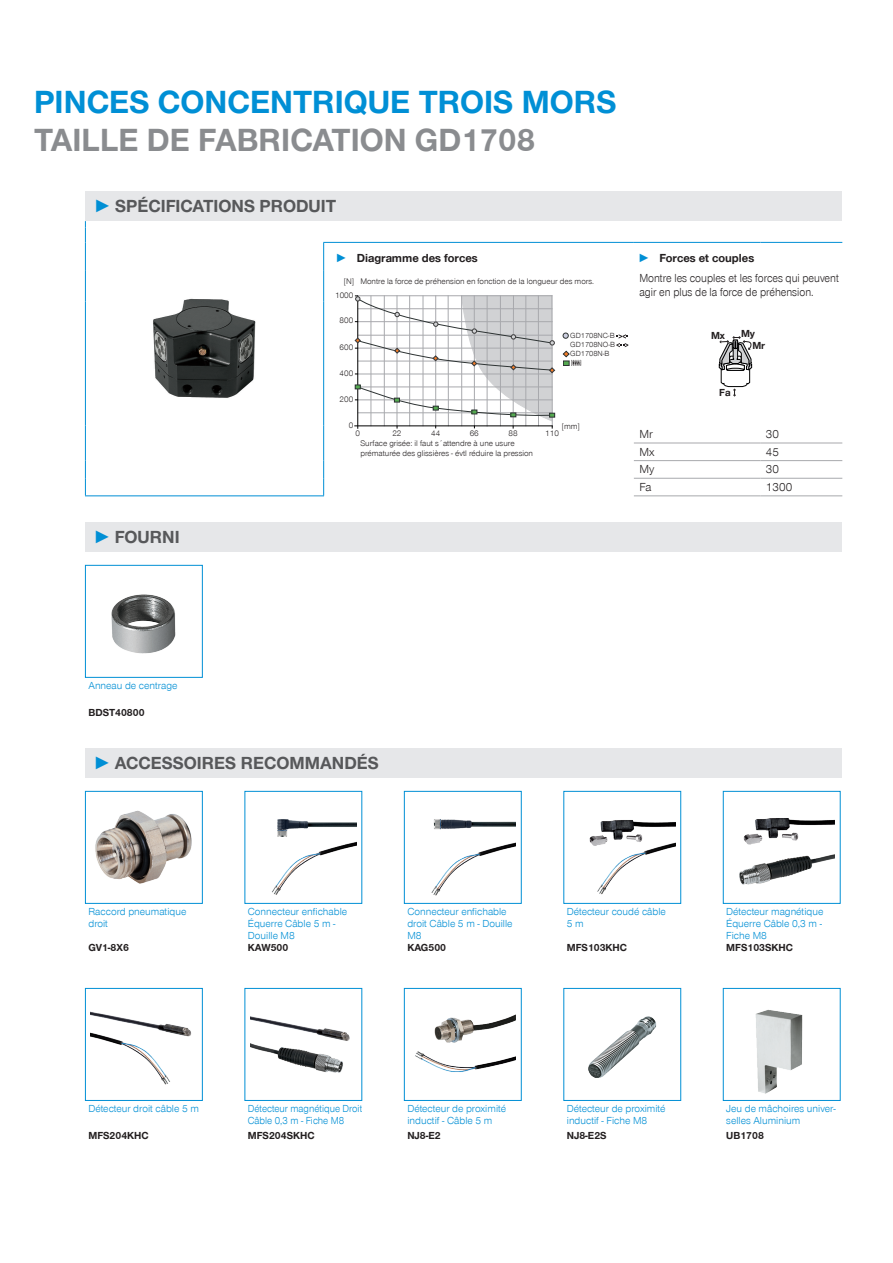
<style>
.page{position:relative;width:893px;height:1263px;background:#fff}
.page>*{position:absolute;margin:0;border:0;box-sizing:border-box;transform-origin:0 0}
.CB_AF_Headline_22_25{font:700 33px/37.5px "Zimmer Group Sans Global";color:#008fd5}
.t1{font:700 18px "Zimmer Group Sans Global";color:#57585a}
.CB_AF_Tabellentext_B{font:300 12px/13.5px "Zimmer Group Sans Global";color:#231f20;scale:.91 1}
.t2{font:700 12px "Zimmer Group Sans Global";color:#231f20}
.CB_AF_Tabellentext_B-2{font:300 12px "Zimmer Group Sans Global";color:#231f20}
.CB_AF_Text_7{font:300 10.5px/12px "Zimmer Group Sans Global";color:#008fd5}
.CB_AF_Text_7-2{font:700 10.5px "Zimmer Group Sans Global";color:#231f20}
.CB_AF_Text_7-3{font:300 10.5px/12px "Zimmer Group Sans Global";color:#008fd5;scale:.95 1}
.t3{font:700 10.5px/12.3px "Zimmer Group Sans";color:#231f20}
.t4{font:300 8.4px/10.1px "Zimmer Group Sans Global";color:#231f20}
.t5{font:300 8.4px "Zimmer Group Sans";color:#231f20}
.t6{font:300 7.65px/8.9px "Zimmer Group Sans";color:#231f20;text-align:justify}
.s1{color:#8a8c8f}
.s2{font-family:"Zimmer Group Sans";color:#008fd5}
.s3{color:#008fd5}
</style>
<div class="page">
<div style="left:85px;top:191px;width:757px;height:30px;background:#e6e7e9"></div>
<hr style="left:85px;top:495px;width:239px;height:1px;background:#008fd5">
<hr style="left:323px;top:242px;width:311px;height:1px;background:#008fd5">
<hr style="left:634px;top:242px;width:126px;height:1px;background:#008fd5">
<hr style="left:760px;top:242px;width:82px;height:1px;background:#008fd5">
<hr style="left:634px;top:443px;width:126px;height:1px;background:#a8a9ad">
<hr style="left:760px;top:443px;width:82px;height:1px;background:#a8a9ad">
<hr style="left:634px;top:460px;width:126px;height:1px;background:#a8a9ad">
<hr style="left:760px;top:460px;width:82px;height:1px;background:#a8a9ad">
<hr style="left:634px;top:478px;width:126px;height:1px;background:#a8a9ad">
<hr style="left:760px;top:478px;width:82px;height:1px;background:#a8a9ad">
<svg style="left:323px;top:243px;width:1px;height:27px"></svg>
<hr style="left:85px;top:270px;width:1px;height:32px;background:#008fd5">
<hr style="left:323px;top:270px;width:1px;height:32px;background:#008fd5">
<hr style="left:85px;top:302px;width:1px;height:123px;background:#008fd5">
<hr style="left:323px;top:302px;width:1px;height:123px;background:#008fd5">
<svg style="left:85px;top:425px;width:1px;height:70px"></svg>
<svg style="left:323px;top:425px;width:1px;height:70px"></svg>
<svg style="left:85px;top:221px;width:1px;height:49px"></svg>
<hr style="left:634px;top:495px;width:126px;height:1px;background:#a8a9ad">
<hr style="left:760px;top:495px;width:82px;height:1px;background:#a8a9ad">
<img style="left:153px;top:298px;width:103px;height:100px">
<svg style="left:354px;top:295px;width:202px;height:134px"></svg>
<svg style="left:563px;top:333px;width:6px;height:6px"></svg>
<svg style="left:616px;top:334px;width:12px;height:13px"></svg>
<svg style="left:563px;top:351px;width:18px;height:15px"></svg>
<svg style="left:718px;top:336px;width:34px;height:61px"></svg>
<div style="left:85px;top:522px;width:757px;height:29px;background:#e6e7e9"></div>
<svg style="left:85px;top:565px;width:118px;height:113px"></svg>
<div style="left:85px;top:748px;width:757px;height:29px;background:#e6e7e9"></div>
<svg style="left:85px;top:791px;width:118px;height:113px"></svg>
<svg style="left:244px;top:791px;width:119px;height:113px"></svg>
<svg style="left:404px;top:791px;width:118px;height:113px"></svg>
<svg style="left:563px;top:791px;width:118px;height:113px"></svg>
<svg style="left:722px;top:791px;width:119px;height:113px"></svg>
<svg style="left:85px;top:988px;width:118px;height:113px"></svg>
<svg style="left:244px;top:988px;width:119px;height:113px"></svg>
<svg style="left:404px;top:988px;width:118px;height:113px"></svg>
<svg style="left:563px;top:988px;width:118px;height:113px"></svg>
<svg style="left:722px;top:988px;width:119px;height:113px"></svg>
<p class="CB_AF_Headline_22_25" style="left:34px;top:83px;width:584px">PINCES CONCENTRIQUE TROIS MORS<br><span class="s1">TAILLE DE FABRICATION GD1708</span></p>
<p class="t1" style="left:94px;top:195px;width:244px"><span class="s2">►</span> SPÉCIFICATIONS PRODUIT</p>
<p class="t2" style="left:336px;top:250px;width:144px"><span class="s3">►</span> Diagramme des forces</p>
<p class="t2" style="left:638px;top:250px;width:118px"><span class="s2">►</span> Forces et couples</p>
<p class="t4" style="left:344px;top:276px;width:12px">[N]</p>
<p class="CB_AF_Tabellentext_B" style="left:639px;top:271px;width:221px">Montre les couples et les forces qui peuvent agir en plus de la force de préhension.</p>
<p class="t4" style="left:360px;top:276px;width:235px">Montre la force de préhension en fonction de la longueur des mors.</p>
<p class="t5" style="left:335px;top:290px;width:20px">1000</p>
<p class="t1" style="left:94px;top:526px;width:88px"><span class="s2">►</span> FOURNI</p>
<p class="t5" style="left:340px;top:315px;width:15px">800</p>
<p class="t5" style="left:340px;top:342px;width:15px">600</p>
<p class="t5" style="left:340px;top:368px;width:15px">400</p>
<p class="t5" style="left:340px;top:394px;width:15px">200</p>
<p class="t5" style="left:349px;top:420px;width:6px">0</p>
<p class="t5" style="left:355px;top:428px;width:6px">0</p>
<p class="t6" style="left:570px;top:331px;width:46px">GD1708NC-B GD1708NO-B GD1708N-B</p>
<p class="t4" style="left:562px;top:421px;width:20px">[mm]</p>
<p class="t5" style="left:431px;top:428px;width:11px">44</p>
<p class="t5" style="left:470px;top:428px;width:11px">66</p>
<p class="t5" style="left:545px;top:428px;width:15px">110</p>
<p class="t5" style="left:392px;top:428px;width:11px">22</p>
<p class="t5" style="left:508px;top:428px;width:11px">88</p>
<p class="t4" style="left:360px;top:438px;width:174px">Surface grisée: il faut s´attendre à une usure prématurée des glissières - évtl réduire la pression</p>
<p class="t3" style="left:711px;top:329px;width:15px">Mx</p>
<p class="t3" style="left:752px;top:327px;width:14px;text-indent:-11px">My<br>Mr</p>
<p class="t3" style="left:719px;top:386px;width:13px">Fa</p>
<p class="CB_AF_Tabellentext_B-2" style="left:639px;top:427px;width:15px">Mr</p>
<p class="CB_AF_Tabellentext_B-2" style="left:766px;top:427px;width:15px">30</p>
<p class="CB_AF_Tabellentext_B-2" style="left:639px;top:445px;width:17px">Mx</p>
<p class="CB_AF_Tabellentext_B-2" style="left:766px;top:445px;width:15px">45</p>
<p class="CB_AF_Tabellentext_B-2" style="left:639px;top:462px;width:16px">My</p>
<p class="CB_AF_Tabellentext_B-2" style="left:766px;top:462px;width:15px">30</p>
<p class="CB_AF_Tabellentext_B-2" style="left:639px;top:480px;width:14px">Fa</p>
<p class="CB_AF_Tabellentext_B-2" style="left:766px;top:480px;width:28px">1300</p>
<p class="CB_AF_Text_7" style="left:88px;top:679px;width:91px">Anneau de centrage</p>
<p class="CB_AF_Text_7-2" style="left:88px;top:706px;width:58px">BDST40800</p>
<p class="t1" style="left:94px;top:752px;width:287px"><span class="s2">►</span> ACCESSOIRES RECOMMANDÉS</p>
<p class="CB_AF_Text_7" style="left:88px;top:905px;width:99px">Raccord pneumatique droit</p>
<p class="CB_AF_Text_7" style="left:248px;top:905px;width:101px">Connecteur enfichable<br>Équerre Câble 5 m -<br>Douille M8</p>
<p class="CB_AF_Text_7" style="left:407px;top:905px;width:107px">Connecteur enfichable droit Câble 5 m - Douille<br>M8</p>
<p class="CB_AF_Text_7" style="left:567px;top:905px;width:101px">Détecteur coudé câble<br>5 m</p>
<p class="CB_AF_Text_7" style="left:726px;top:905px;width:99px">Détecteur magnétique<br>Équerre Câble 0,3 m -<br>Fiche M8</p>
<p class="CB_AF_Text_7-2" style="left:88px;top:941px;width:42px">GV1-8X6</p>
<p class="CB_AF_Text_7-2" style="left:248px;top:941px;width:42px">KAW500</p>
<p class="CB_AF_Text_7-2" style="left:407px;top:941px;width:40px">KAG500</p>
<p class="CB_AF_Text_7-2" style="left:567px;top:941px;width:62px">MFS103KHC</p>
<p class="CB_AF_Text_7-2" style="left:726px;top:941px;width:68px">MFS103SKHC</p>
<p class="CB_AF_Text_7" style="left:88px;top:1102px;width:112px">Détecteur droit câble 5 m</p>
<p class="CB_AF_Text_7-3" style="left:248px;top:1102px;width:122px">Détecteur magnétique Droit<br>Câble 0,3 m - Fiche M8</p>
<p class="CB_AF_Text_7" style="left:407px;top:1102px;width:100px">Détecteur de proximité inductif - Câble 5 m</p>
<p class="CB_AF_Text_7" style="left:567px;top:1102px;width:100px">Détecteur de proximité inductif - Fiche M8</p>
<p class="CB_AF_Text_7" style="left:726px;top:1102px;width:111px">Jeu de mâchoires univer&shy;selles Aluminium</p>
<p class="CB_AF_Text_7-2" style="left:88px;top:1129px;width:62px">MFS204KHC</p>
<p class="CB_AF_Text_7-2" style="left:248px;top:1129px;width:68px">MFS204SKHC</p>
<p class="CB_AF_Text_7-2" style="left:407px;top:1129px;width:35px">NJ8-E2</p>
<p class="CB_AF_Text_7-2" style="left:567px;top:1129px;width:41px">NJ8-E2S</p>
<p class="CB_AF_Text_7-2" style="left:726px;top:1129px;width:39px">UB1708</p>
</div>
